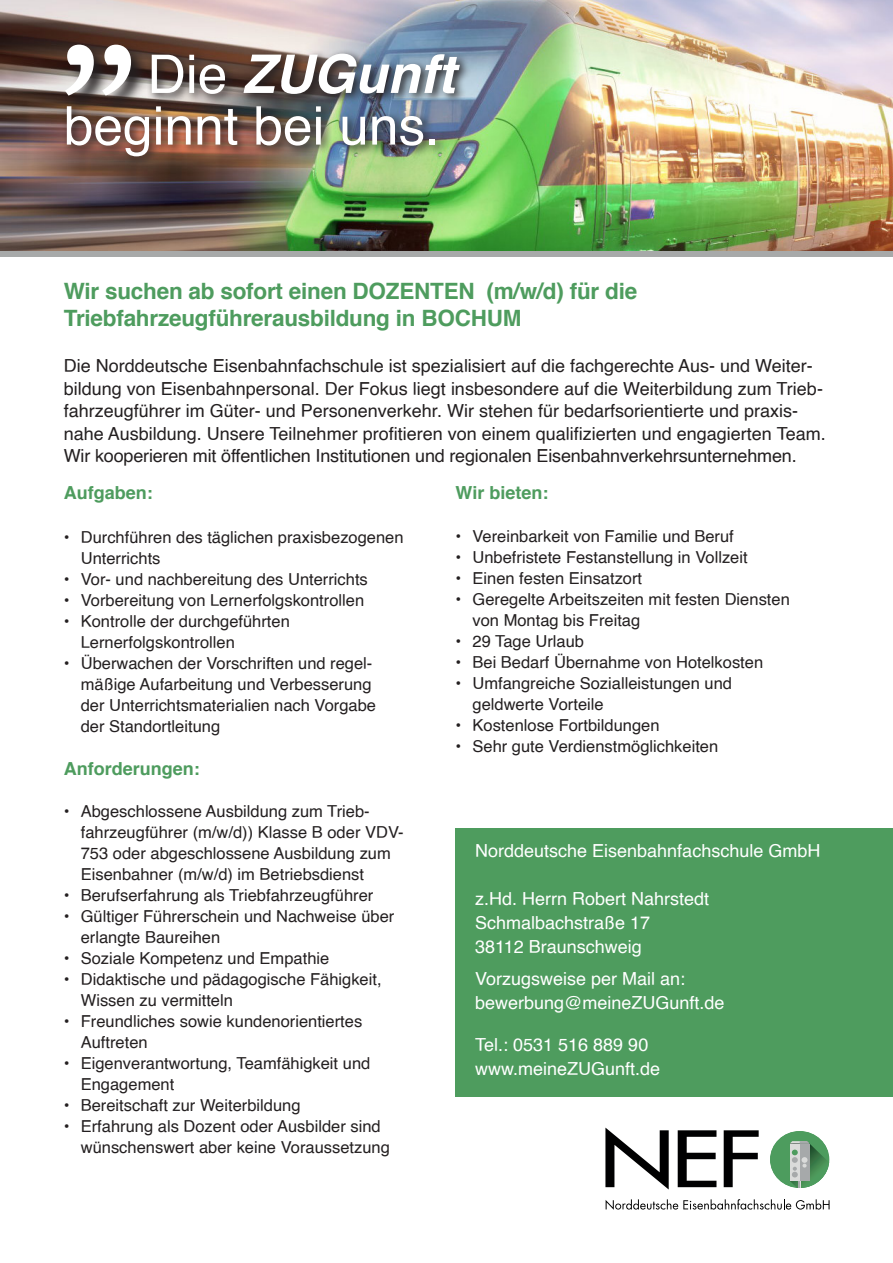
<style>
.page{position:relative;width:893px;height:1263px;background:#fff}
.page>*{position:absolute;margin:0;border:0;box-sizing:border-box;transform-origin:0 0}
.t1{font:53.25px "Helvetica";color:#fff}
.t2{font:italic 700 53.25px "Helvetica";color:#fff}
.t3{font:700 22.5px/27px "Helvetica";letter-spacing:-.01em;color:#4e9c5e}
.Paragraph{font:18px/22.5px "Helvetica";color:#231f20}
.t4{font:18px "Helvetica";color:#fff}
.Heading_Grün{font:700 18px "Helvetica";color:#4e9c5e}
.t5{font:16.5px/21px "Helvetica";color:#231f20}
.s1{font-weight:400;font-style:normal}
</style>
<div class="page">
<img style="left:0;top:0;width:893px;height:251px">
<div style="left:0;top:251px;width:893px;height:5px;background:#a7a9a9"></div>
<svg style="left:64px;top:43px;width:86px;height:5px"></svg>
<svg style="left:65px;top:45px;width:66px;height:3px"></svg>
<img style="left:62px;top:48px;width:409px;height:120px">
<svg style="left:770px;top:1131px;width:59px;height:57px"></svg>
<svg style="left:605px;top:1127px;width:64px;height:62px"></svg>
<svg style="left:678px;top:1130px;width:38px;height:57px"></svg>
<svg style="left:724px;top:1130px;width:35px;height:57px"></svg>
<svg style="left:606px;top:1199px;width:223px;height:11px"></svg>
<div style="left:455px;top:828px;width:438px;height:269px;background:#4e9c5e"></div>
<p class="t2" style="left:147px;top:30px;width:309px"><span class="s1">Die</span> ZUGunft</p>
<p class="t1" style="left:64px;top:85px;width:378px">beginnt bei uns.</p>
<p class="t3" style="left:64px;top:277px;width:575px">Wir suchen ab sofort einen DOZENTEN (m/w/d) für die<br>Triebfahrzeugführerausbildung in BOCHUM</p>
<p class="Paragraph" style="left:64px;top:355px;width:763px">Die Norddeutsche Eisenbahnfachschule ist spezialisiert auf die fachgerechte Aus- und Weiter&shy;bildung von Eisenbahnpersonal. Der Fokus liegt insbesondere auf die Weiterbildung zum Trieb&shy;fahrzeugführer im Güter- und Personenverkehr. Wir stehen für bedarfsorientierte und praxis&shy;nahe Ausbildung. Unsere Teilnehmer profitieren von einem qualifizierten und engagierten Team.<br>Wir kooperieren mit öffentlichen Institutionen und regionalen Eisenbahnverkehrsunternehmen.</p>
<p class="Heading_Grün" style="left:64px;top:478px;width:90px">Aufgaben:</p>
<p class="t5" style="left:81px;top:527px;width:324px;text-indent:-17px">• Durchführen des täglichen praxisbezogenen<br>Unterrichts</p>
<p class="t5" style="left:64px;top:569px;width:306px">• Vor- und nachbereitung des Unterrichts</p>
<p class="t5" style="left:64px;top:590px;width:302px">• Vorbereitung von Lernerfolgskontrollen</p>
<p class="t5" style="left:81px;top:611px;width:211px;text-indent:-17px">• Kontrolle der durchgeführten<br>Lernerfolgskontrollen</p>
<p class="t5" style="left:81px;top:653px;width:297px;text-indent:-17px">• Überwachen der Vorschriften und regel&shy;mäßige Aufarbeitung und Verbesserung der Unterrichtsmaterialien nach Vorgabe der Standortleitung</p>
<p class="Heading_Grün" style="left:64px;top:754px;width:137px">Anforderungen:</p>
<p class="t5" style="left:81px;top:801px;width:324px;text-indent:-17px">• Abgeschlossene Ausbildung zum Trieb&shy;fahrzeugführer (m/w/d)) Klasse B oder VDV-753 oder abgeschlossene Ausbildung zum Eisenbahner (m/w/d) im Betriebsdienst</p>
<p class="t5" style="left:64px;top:885px;width:311px">• Berufserfahrung als Triebfahrzeugführer</p>
<p class="t5" style="left:81px;top:906px;width:315px;text-indent:-17px">• Gültiger Führerschein und Nachweise über erlangte Baureihen</p>
<p class="t5" style="left:64px;top:948px;width:267px">• Soziale Kompetenz und Empathie</p>
<p class="t5" style="left:81px;top:969px;width:302px;text-indent:-17px">• Didaktische und pädagogische Fähigkeit,<br>Wissen zu vermitteln</p>
<p class="t5" style="left:81px;top:1011px;width:283px;text-indent:-17px">• Freundliches sowie kundenorientiertes<br>Auftreten</p>
<p class="t5" style="left:81px;top:1053px;width:291px;text-indent:-17px">• Eigenverantwortung, Teamfähigkeit und<br>Engagement</p>
<p class="t5" style="left:64px;top:1095px;width:238px">• Bereitschaft zur Weiterbildung</p>
<p class="t5" style="left:81px;top:1116px;width:311px;text-indent:-17px">• Erfahrung als Dozent oder Ausbilder sind wünschenswert aber keine Voraussetzung</p>
<p class="Heading_Grün" style="left:455px;top:478px;width:94px">Wir bieten:</p>
<p class="t5" style="left:455px;top:526px;width:280px">• Vereinbarkeit von Familie und Beruf</p>
<p class="t5" style="left:455px;top:547px;width:294px">• Unbefristete Festanstellung in Vollzeit</p>
<p class="t5" style="left:455px;top:568px;width:188px">• Einen festen Einsatzort</p>
<p class="t5" style="left:472px;top:589px;width:319px;text-indent:-17px">• Geregelte Arbeitszeiten mit festen Diensten von Montag bis Freitag</p>
<p class="t5" style="left:455px;top:631px;width:130px">• 29 Tage Urlaub</p>
<p class="t5" style="left:455px;top:652px;width:309px">• Bei Bedarf Übernahme von Hotelkosten</p>
<p class="t5" style="left:472px;top:673px;width:261px;text-indent:-17px">• Umfangreiche Sozialleistungen und geldwerte Vorteile</p>
<p class="t5" style="left:455px;top:715px;width:206px">• Kostenlose Fortbildungen</p>
<p class="t5" style="left:455px;top:736px;width:264px">• Sehr gute Verdienstmöglichkeiten</p>
<p class="t4" style="left:475px;top:837px;width:347px">Norddeutsche Eisenbahnfachschule GmbH</p>
<p class="t4" style="left:475px;top:885px;width:236px">z.Hd. Herrn Robert Nahrstedt</p>
<p class="t4" style="left:475px;top:909px;width:177px">Schmalbachstraße 17</p>
<p class="t4" style="left:475px;top:933px;width:168px">38112 Braunschweig</p>
<p class="t4" style="left:475px;top:964px;width:212px">Vorzugsweise per Mail an:</p>
<p class="t4" style="left:475px;top:988px;width:251px">bewerbung@meineZUGunft.de</p>
<p class="t4" style="left:475px;top:1030px;width:175px">Tel.: 0531 516 889 90</p>
<p class="t4" style="left:475px;top:1054px;width:187px">www.meineZUGunft.de</p>
</div>
